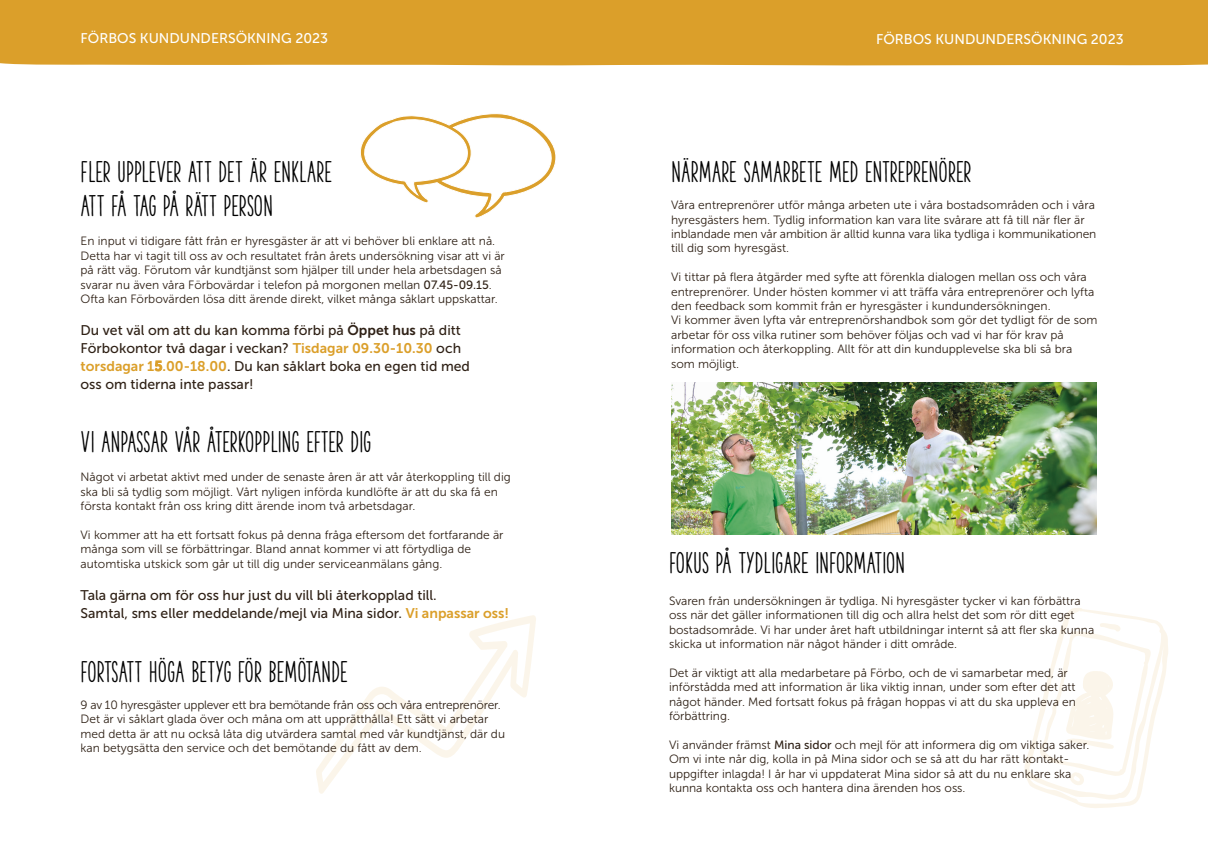
<style>
.page{position:relative;width:1208px;height:859px;background:#fff}
.page>*{position:absolute;margin:0;border:0;box-sizing:border-box;transform-origin:0 0}
.t1{font:900 28px/33.6px "The Hand";letter-spacing:.02em;color:#010000}
.t2{font:14px/18px "Museo Sans 500";color:#2f2116}
.t3{font:14px "Museo Sans 500";color:#fff}
.t4{font:12px/14.4px "Museo Sans 300";color:#2f2116}
.s1{font-family:"Museo Sans 500"}
.s2{font-family:"Museo Sans 700"}
.s3{font-family:"Museo Sans 700";color:#db9f2a}
</style>
<div class="page">
<svg style="left:1024px;top:608px;width:144px;height:200px"></svg>
<svg style="left:316px;top:615px;width:220px;height:179px"></svg>
<div style="left:0;top:0;width:1208px;height:66px;background:#db9f2a"></div>
<svg style="left:360px;top:113px;width:196px;height:105px"></svg>
<img style="left:671px;top:382px;width:425px;height:152px">
<p class="t3" style="left:81px;top:31px;width:249px">FÖRBOS KUNDUNDERSÖKNING 2023</p>
<p class="t1" style="left:81px;top:155px;width:253px">FLER UPPLEVER ATT DET ÄR ENKLARE<br>ATT FÅ TAG PÅ RÄTT PERSON</p>
<p class="t4" style="left:81px;top:234px;width:426px">En input vi tidigare fått från er hyresgäster är att vi behöver bli enklare att nå.<br>Detta har vi tagit till oss av och resultatet från årets undersökning visar att vi är på rätt väg. Förutom vår kundtjänst som hjälper till under hela arbetsdagen så svarar nu även våra Förbovärdar i telefon på morgonen mellan <span class="s1">07.45-09.15</span>.<br>Ofta kan Förbovärden lösa ditt ärende direkt, vilket många såklart uppskattar.</p>
<p class="t2" style="left:81px;top:322px;width:391px">Du vet väl om att du kan komma förbi på <span class="s2">Öppet hus</span> på ditt Förbokontor två dagar i veckan? <span class="s3">Tisdagar 09.30-10.30</span> och <span class="s3">torsdagar 15.00-18.00</span>. Du kan såklart boka en egen tid med oss om tiderna inte passar!</p>
<p class="t1" style="left:81px;top:424px;width:292px">VI ANPASSAR VÅR ÅTERKOPPLING EFTER DIG</p>
<p class="t4" style="left:81px;top:470px;width:432px">Något vi arbetat aktivt med under de senaste åren är att vår återkoppling till dig ska bli så tydlig som möjligt. Vårt nyligen införda kundlöfte är att du ska få en första kontakt från oss kring ditt ärende inom två arbetsdagar.</p>
<p class="t4" style="left:81px;top:528px;width:424px">Vi kommer att ha ett fortsatt fokus på denna fråga eftersom det fortfarande är många som vill se förbättringar. Bland annat kommer vi att förtydliga de automtiska utskick som går ut till dig under serviceanmälans gång.</p>
<p class="t2" style="left:81px;top:586px;width:430px">Tala gärna om för oss hur just du vill bli återkopplad till.<br>Samtal, sms eller meddelande/mejl via Mina sidor. <span class="s3">Vi anpassar oss!</span></p>
<p class="t1" style="left:81px;top:654px;width:268px">FORTSATT HÖGA BETYG FÖR BEMÖTANDE</p>
<p class="t4" style="left:81px;top:698px;width:426px">9 av 10 hyresgäster upplever ett bra bemötande från oss och våra entreprenörer.<br>Det är vi såklart glada över och måna om att upprätthålla! Ett sätt vi arbetar med detta är att nu också låta dig utvärdera samtal med vår kundtjänst, där du kan betygsätta den service och det bemötande du fått av dem.</p>
<p class="t3" style="left:876px;top:31px;width:249px">FÖRBOS KUNDUNDERSÖKNING 2023</p>
<p class="t1" style="left:671px;top:155px;width:301px">NÄRMARE SAMARBETE MED ENTREPRENÖRER</p>
<p class="t4" style="left:671px;top:198px;width:427px">Våra entreprenörer utför många arbeten ute i våra bostadsområden och i våra hyresgästers hem. Tydlig information kan vara lite svårare att få till när fler är inblandade men vår ambition är alltid kunna vara lika tydliga i kommunikationen till dig som hyresgäst.</p>
<p class="t4" style="left:671px;top:270px;width:428px">Vi tittar på flera åtgärder med syfte att förenkla dialogen mellan oss och våra entreprenörer. Under hösten kommer vi att träffa våra entreprenörer och lyfta den feedback som kommit från er hyresgäster i kundundersökningen.<br>Vi kommer även lyfta vår entreprenörshandbok som gör det tydligt för de som arbetar för oss vilka rutiner som behöver följas och vad vi har för krav på information och återkoppling. Allt för att din kundupplevelse ska bli så bra som möjligt.</p>
<p class="t1" style="left:669px;top:546px;width:237px">FOKUS PÅ TYDLIGARE INFORMATION</p>
<p class="t4" style="left:669px;top:593px;width:427px">Svaren från undersökningen är tydliga. Ni hyresgäster tycker vi kan förbättra oss när det gäller informationen till dig och allra helst det som rör ditt eget bostadsområde. Vi har under året haft utbildningar internt så att fler ska kunna skicka ut information när något händer i ditt område.</p>
<p class="t4" style="left:669px;top:665px;width:408px">Det är viktigt att alla medarbetare på Förbo, och de vi samarbetar med, är införstådda med att information är lika viktig innan, under som efter det att något händer. Med fortsatt fokus på frågan hoppas vi att du ska uppleva en förbättring.</p>
<p class="t4" style="left:669px;top:737px;width:422px">Vi använder främst <span class="s1">Mina sidor</span> och mejl för att informera dig om viktiga saker.<br>Om vi inte når dig, kolla in på Mina sidor och se så att du har rätt kontakt&shy;uppgifter inlagda! I år har vi uppdaterat Mina sidor så att du nu enklare ska kunna kontakta oss och hantera dina ärenden hos oss.</p>
</div>
